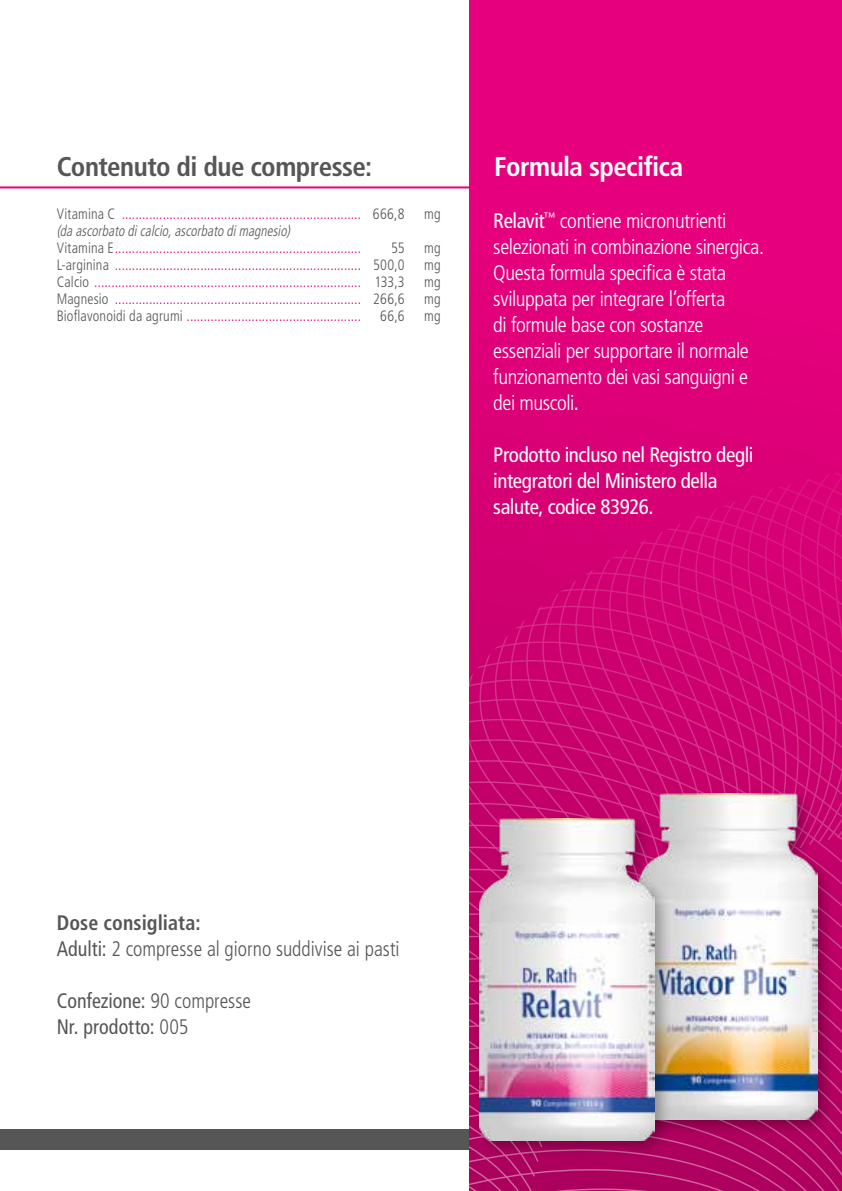
<style>
.page{position:relative;width:842px;height:1191px;background:#fff}
.page>*{position:absolute;margin:0;border:0;box-sizing:border-box;transform-origin:0 0}
.t1{font:700 condensed 27px "Frutiger LT";letter-spacing:-.02em;color:#575656}
.t2{font:700 condensed 27px "Frutiger LT";letter-spacing:-.02em;color:#fff}
.t3{font:300 condensed 21px/26px "Frutiger LT";letter-spacing:-.02em;color:#fff}
.t4{font:condensed 21px/26px "Frutiger LT";letter-spacing:-.02em;color:#fff}
.t5{font:300 condensed 21px/26px "Frutiger LT";letter-spacing:.005em;color:#575656;scale:.95 1}
.t6{font:condensed 21px/26px "Frutiger LT";color:#575656;scale:.95 1}
.t7{font:300 condensed 15px/17px "Frutiger LT";letter-spacing:.01em;color:#e6007d;scale:.95 1}
.t8{font:300 condensed 15px "Frutiger LT";color:#575656;scale:.95 1}
.s1{color:#575656}
.s2{font-style:italic;color:#575656}
.s3{font-weight:400}
.s4{font-weight:700}
.s5{font-weight:300}
</style>
<div class="page">
<div style="left:0;top:1129px;width:842px;height:21px;background:#575656"></div>
<hr style="left:0;top:186px;width:842px;height:2px;background:#e6007d">
<div style="left:469px;top:0;width:373px;height:1191px;background:#e6007d"></div>
<svg style="left:469px;top:451px;width:373px;height:616px"></svg>
<svg style="left:469px;top:1067px;width:373px;height:124px"></svg>
<div style="left:633px;top:787px;width:202px;height:350px;background:#000;opacity:.3"></div>
<img style="left:640px;top:794px;width:177px;height:325px">
<div style="left:472px;top:811px;width:201px;height:347px;background:#000;opacity:.3"></div>
<img style="left:479px;top:818px;width:176px;height:322px">
<h1 class="t1" style="left:57px;top:151px;width:317px">Contenuto di due compresse:</h1>
<p class="t7" style="left:57px;top:205px;width:368px"><span class="s1">Vitamina C</span> ...................................................................... <span class="s1">666,8</span></p>
<p class="t8" style="left:424px;top:205px;width:19px">mg</p>
<p class="t7" style="left:57px;top:222px;width:322px"><span class="s2">(da ascorbato dicalcio,ascorbato dimagnesio)<br></span><span class="s1">Vitamina E</span> ........................................................................</p>
<p class="t8" style="left:391px;top:239px;width:16px">55</p>
<p class="t8" style="left:424px;top:239px;width:19px">mg</p>
<p class="t7" style="left:57px;top:256px;width:368px"><span class="s1">L-arginina</span> ........................................................................ <span class="s1">500,0</span></p>
<p class="t8" style="left:424px;top:256px;width:19px">mg</p>
<p class="t7" style="left:57px;top:273px;width:368px"><span class="s1">Calcio</span> .............................................................................. <span class="s1">133,3</span></p>
<p class="t8" style="left:424px;top:273px;width:19px">mg</p>
<p class="t7" style="left:57px;top:290px;width:368px"><span class="s1">Magnesio</span> ........................................................................ <span class="s1">266,6</span></p>
<p class="t8" style="left:424px;top:290px;width:19px">mg</p>
<p class="t7" style="left:57px;top:307px;width:322px"><span class="s1">Bioflavonoidi da agrumi</span> ...................................................</p>
<p class="t8" style="left:380px;top:307px;width:27px">66,6</p>
<p class="t8" style="left:424px;top:307px;width:19px">mg</p>
<h1 class="t2" style="left:494px;top:151px;width:191px">Formula specifica</h1>
<p class="t3" style="left:493px;top:208px;width:272px"><span class="s3">Relavit</span><sup>™</sup> contiene micronutrienti selezionati in combinazione sinergica.<br>Questa formula specifica è stata sviluppata per integrare l’offerta<br>di formule base con sostanze essenziali per supportare il normale funzionamento dei vasi sanguigni e dei muscoli<span class="s3">.</span></p>
<h2 class="t4" style="left:493px;top:442px;width:262px">Prodotto incluso nel Registro degli integratori del Ministero della salute, codice 83926.</h2>
<h2 class="t5" style="left:57px;top:910px;width:362px"><span class="s4">Dose consigliata:<br></span><span class="s3">Adulti:</span> 2 compresse al giorno suddivise ai pasti</h2>
<h2 class="t6" style="left:57px;top:988px;width:206px">Confezione: <span class="s5">90 compresse<br></span>Nr. prodotto: <span class="s5">005</span></h2>
</div>
